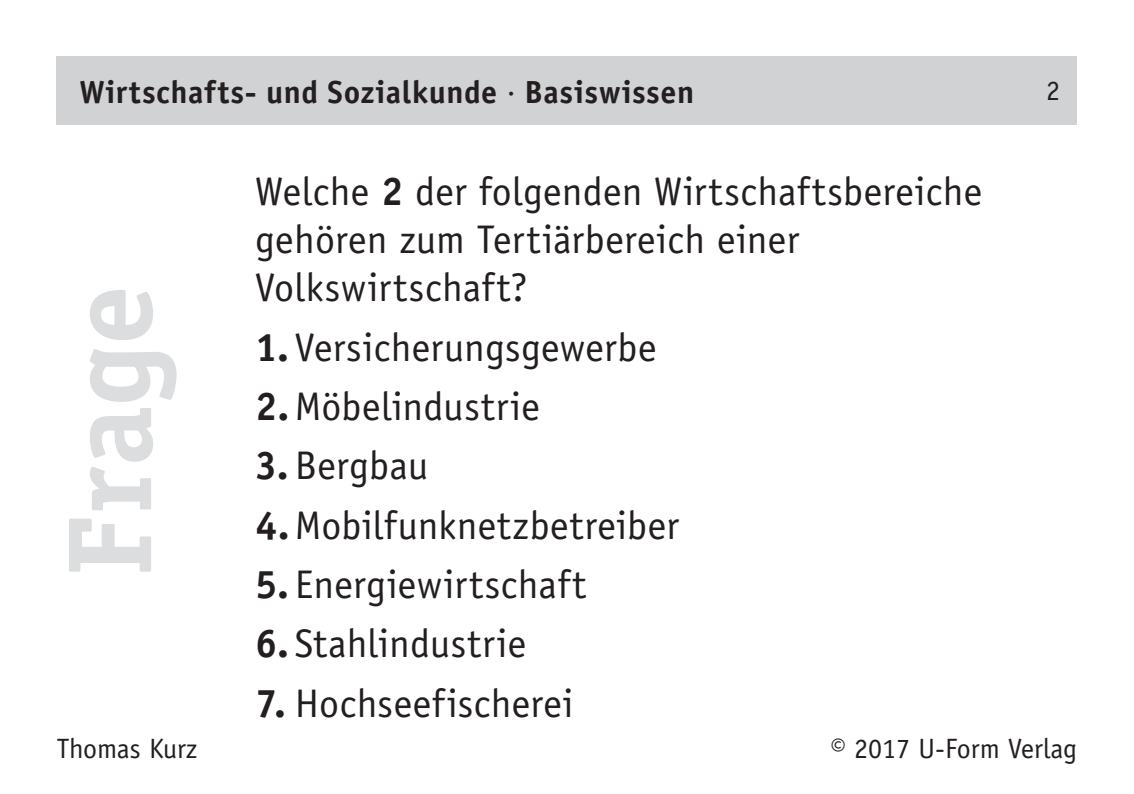
<style>
.page{position:relative;width:1134px;height:794px;background:#fff}
.page>*{position:absolute;margin:0;border:0;box-sizing:border-box;transform-origin:0 0}
.t1{font:700 120px "Officina Serif";color:#dcdddf}
.t2{font:40px/48px "Officina Sans";letter-spacing:.005em;color:#231f20}
.t3{font:700 32px "Officina Sans";letter-spacing:.02em;color:#231f20}
.t4{font:28px "Officina Sans";color:#231f20}
.s1{font-family:"Syntax";font-weight:400}
.s2{font-weight:700}
</style>
<div class="page">
<div style="left:57px;top:57px;width:1020px;height:68px;background:#d1d2d4"></div>
<p class="t3" style="left:79px;top:72px;width:616px">Wirtschafts- und Sozialkunde <span class="s1">·</span> Basiswissen</p>
<h1 class="t1" style="left:35px;top:576px;width:292px;rotate:-90deg">Frage</h1>
<p class="t2" style="left:255px;top:168px;width:729px">Welche <span class="s2">2</span> der folgenden Wirtschaftsbereiche gehören zum Tertiärbereich einer<br>Volkswirtschaft?</p>
<p class="t2" style="left:255px;top:317px;width:403px;line-height:59.2px"><span class="s2">1.</span> Versicherungsgewerbe<br><span class="s2">2.</span>Möbelindustrie</p>
<p class="t2" style="left:255px;top:436px;width:426px;line-height:59.2px"><span class="s2">3.</span> Bergbau<br><span class="s2">4.</span>Mobilfunknetzbetreiber</p>
<p class="t2" style="left:255px;top:560px;width:333px"><span class="s2">5.</span> Energiewirtschaft</p>
<p class="t2" style="left:255px;top:620px;width:273px"><span class="s2">6.</span> Stahlindustrie</p>
<p class="t2" style="left:255px;top:679px;width:320px"><span class="s2">7.</span> Hochseefischerei</p>
<p class="t4" style="left:1046px;top:74px;width:15px">2</p>
<p class="t4" style="left:57px;top:732px;width:142px">Thomas Kurz</p>
<p class="t4" style="left:830px;top:732px;width:248px">© 2017 U-Form Verlag</p>
</div>
